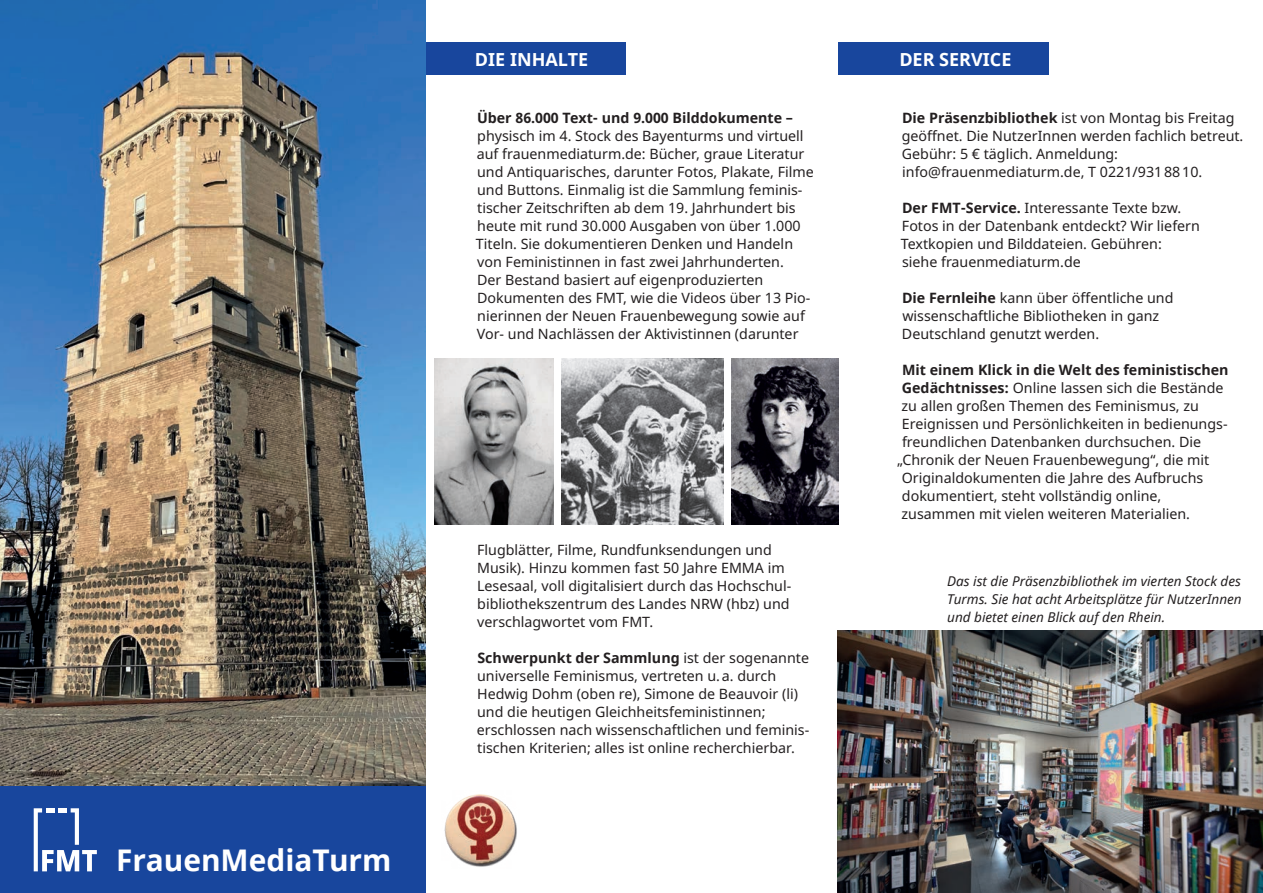
<style>
.page{position:relative;width:1263px;height:893px;background:#fff}
.page>*{position:absolute;margin:0;border:0;box-sizing:border-box;transform-origin:0 0}
.t1{font:700 29.85px "Noto Sans";color:#fff}
.t2{font:700 18px "Noto Sans";color:#fff}
.t3{font:14.25px/18px "Noto Sans";color:#231f20}
.t4{font:700 14.25px "Noto Sans";color:#231f20}
.t5{font:italic 13.5px/18px "Noto Sans";color:#231f20;text-align:justify}
.s1{font-weight:700}
</style>
<div class="page">
<img style="left:732px;top:359px;width:106px;height:165px">
<img style="left:434px;top:359px;width:119px;height:165px">
<img style="left:562px;top:359px;width:161px;height:165px">
<img style="left:444px;top:794px;width:73px;height:73px">
<div style="left:400px;top:43px;width:225px;height:32px;background:#18469d"></div>
<img style="left:838px;top:631px;width:425px;height:262px">
<div style="left:838px;top:43px;width:211px;height:32px;background:#18469d"></div>
<img style="left:0;top:0;width:425px;height:787px">
<div style="left:0;top:787px;width:425px;height:106px;background:#18469d"></div>
<svg style="left:34px;top:808px;width:63px;height:63px"></svg>
<h1 class="t1" style="left:116px;top:839px;width:277px">FrauenMediaTurm</h1>
<p class="t2" style="left:475px;top:47px;width:115px">DIE INHALTE</p>
<p class="t4" style="left:477px;top:108px;width:317px">Über 86.000 Text- und 9.000 Bilddokumente –</p>
<p class="t3" style="left:476px;top:127px;width:339px">physisch im 4. Stock des Bayenturms und virtuell auf frauenmediaturm.de: Bücher, graue Literatur und Antiquarisches, darunter Fotos, Plakate, Filme und Buttons. Einmalig ist die Sammlung feminis&shy;tischer Zeitschriften ab dem 19. Jahrhundert bis heute mit rund 30.000 Ausgaben von über 1.000<br>Titeln. Sie dokumentieren Denken und Handeln von Feministinnen in fast zwei Jahrhunderten.<br>Der Bestand basiert auf eigenproduzierten Dokumenten des FMT, wie die Videos über 13 Pio&shy;nierinnen der Neuen Frauenbewegung sowie auf Vor- und Nachlässen der Aktivistinnen (darunter</p>
<p class="t3" style="left:477px;top:541px;width:316px">Flugblätter, Filme, Rundfunksendungen und Musik). Hinzu kommen fast 50 Jahre EMMA im Lesesaal, voll digitalisiert durch das Hochschul&shy;bibliothekszentrum des Landes NRW (hbz) und verschlagwortet vom FMT.</p>
<p class="t3" style="left:477px;top:649px;width:334px"><span class="s1">Schwerpunkt der Sammlung</span> ist der sogenannte universelle Feminismus, vertreten u.a. durch Hedwig Dohm (oben re), Simone de Beauvoir (li) und die heutigen Gleichheitsfeministinnen; erschlossen nach wissenschaftlichen und feminis&shy;tischen Kriterien; alles ist online recherchierbar.</p>
<p class="t2" style="left:899px;top:47px;width:114px">DER SERVICE</p>
<p class="t3" style="left:902px;top:109px;width:343px"><span class="s1">Die Präsenzbibliothek</span> ist von Montag bis Freitag geöffnet. Die NutzerInnen werden fachlich betreut.<br>Gebühr: 5 € täglich. Anmeldung: info@frauenmediaturm.de, T 0221/9318810.</p>
<p class="t3" style="left:901px;top:199px;width:301px"><span class="s1">Der FMT-Service.</span> Interessante Texte bzw.<br>Fotos in der Datenbank entdeckt? Wir liefern Textkopien und Bilddateien. Gebühren: siehe frauenmediaturm.de</p>
<p class="t3" style="left:902px;top:289px;width:273px"><span class="s1">Die Fernleihe</span> kann über öffentliche und wissenschaftliche Bibliotheken in ganz<br>Deutschland genutzt werden.</p>
<p class="t4" style="left:902px;top:360px;width:328px">Mit einem Klick in die Welt des feministischen</p>
<p class="t3" style="left:902px;top:379px;width:323px"><span class="s1">Gedächtnisses:</span> Online lassen sich die Bestände</p>
<p class="t3" style="left:901px;top:397px;width:299px">zu allen großen Themen des Feminismus, zu</p>
<p class="t3" style="left:902px;top:415px;width:327px">Ereignissen und Persönlichkeiten in bedienungs-</p>
<p class="t3" style="left:902px;top:433px;width:301px">freundlichen Datenbanken durchsuchen. Die</p>
<p class="t3" style="left:897px;top:451px;width:314px">„Chronik der Neuen Frauenbewegung“, die mit</p>
<p class="t3" style="left:902px;top:469px;width:303px">Originaldokumenten die Jahre des Aufbruchs</p>
<p class="t3" style="left:902px;top:487px;width:261px">dokumentiert, steht vollständig online,</p>
<p class="t3" style="left:901px;top:505px;width:290px">zusammen mit vielen weiteren Materialien.</p>
<p class="t5" style="left:947px;top:572px;width:296px">Das ist die Präsenzbibliothek im vierten Stock des Turms. Sie hat acht Arbeitsplätze für NutzerInnen und bietet einen Blick auf den Rhein.</p>
</div>
